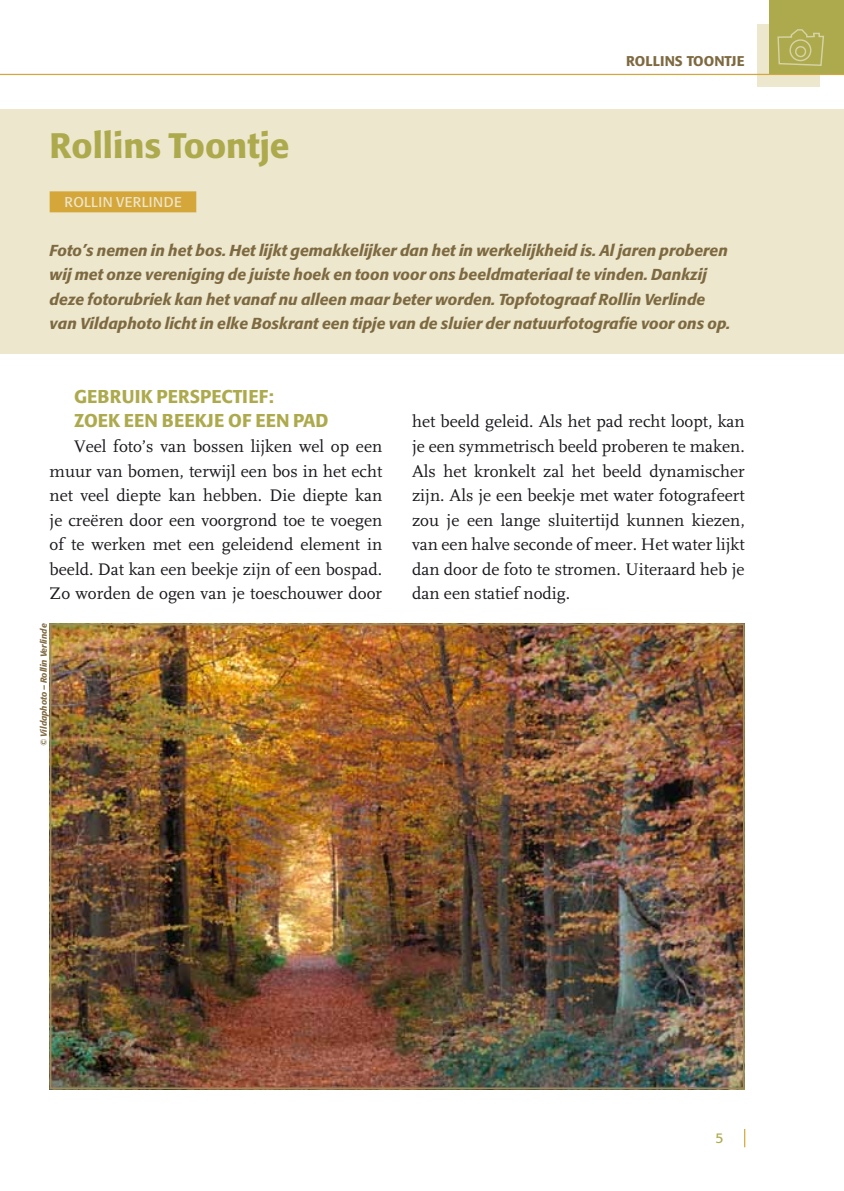
<style>
.page{position:relative;width:844px;height:1191px;background:#fff}
.page>*{position:absolute;margin:0;border:0;box-sizing:border-box;transform-origin:0 0}
.t1{font:500 35px "Formata";color:#adaa4d}
.t2{font:500 18.38px/24.5px "Formata";letter-spacing:.02em;color:#adaa4d}
.t3{font:17.5px/24.5px "FF Scala";color:#1a171c;text-align:justify}
.t4{font:italic 500 15.75px/24.5px "Formata";color:#7e6a41}
.t5{font:500 14px "Formata";color:#7e6a41}
.t6{font:14px "Formata";letter-spacing:.025em;color:#ede7ce}
.t7{font:14px "Formata";color:#adaa4d}
.t8{font:italic 500 8.75px "Formata";color:#7e6a41}
</style>
<div class="page">
<svg style="left:744px;top:1129px;width:1px;height:18px"></svg>
<div style="left:756px;top:25px;width:63px;height:62px;background:#ede7ce"></div>
<div style="left:769px;top:0;width:74px;height:74px;background:#adaa4d"></div>
<svg style="left:777px;top:29px;width:46px;height:37px"></svg>
<hr style="left:0;top:74px;width:843px;height:1px;background:#d5a73a">
<div style="left:0;top:109px;width:843px;height:245px;background:#ede7ce"></div>
<div style="left:50px;top:191px;width:146px;height:21px;background:#d5a73a"></div>
<img style="left:53px;top:626px;width:688px;height:460px">
<div style="left:50px;top:623px;width:694px;height:466px;border:2px solid #9d8a59"></div>
<p class="t5" style="left:626px;top:52px;width:9px">ROLLIN</p>
<p class="t5" style="left:674px;top:52px;width:70px">S TOONTJE</p>
<h1 class="t1" style="left:50px;top:124px;width:241px">ROLLINS TOONTJE</h1>
<p class="t6" style="left:64px;top:193px;width:28px">ROLLIN</p>
<p class="t6" style="left:116px;top:193px;width:67px">VERLIN DE</p>
<p class="t4" style="left:50px;top:238px;width:682px">Foto’s nemen in het bos. Het lijkt gemakkelijker dan het in werkelijkheid is. Al jaren proberen wij met onze vereniging de juiste hoek en toon voor ons beeldmateriaal te vinden. Dankzij deze fotorubriek kan het vanaf nu alleen maar beter worden. Topfotograaf Rollin Verlinde van Vildaphoto licht in elke Boskrant een tipje van de sluier der natuurfotografie voor ons op.</p>
<p class="t2" style="left:74px;top:384px;width:256px;text-indent:36px">RUIK PERSPECTIEF:<br>ZOEK EEN BEEKJE OF EEN PAD</p>
<p class="t3" style="left:50px;top:434px;width:334px;text-indent:24px">Veel foto’s van bossen lijken wel op een muur van bomen, terwijl een bos in het echt net veel diepte kan hebben. Die diepte kan je creëren door een voorgrond toe te voegen of te werken met een geleidend element in beeld. Dat kan een beekje zijn of een bospad.<br>Zo worden de ogen van je toeschouwer door</p>
<p class="t2" style="left:74px;top:384px;width:13px">GEB</p>
<p class="t8" style="left:38px;top:746px;width:124px;rotate:-90deg">© Vildaphoto – Rollin Verlinde</p>
<p class="t3" style="left:412px;top:410px;width:334px">het beeld geleid. Als het pad recht loopt, kan je een symmetrisch beeld proberen te maken.<br>Als het kronkelt zal het beeld dynamischer zijn. Als je een beekje met water fotografeert zou je een lange sluitertijd kunnen kiezen, van een halve seconde of meer. Het water lijkt dan door de foto te stromen. Uiteraard heb je dan een statief nodig.</p>
<p class="t7" style="left:715px;top:1129px;width:10px">5</p>
</div>
